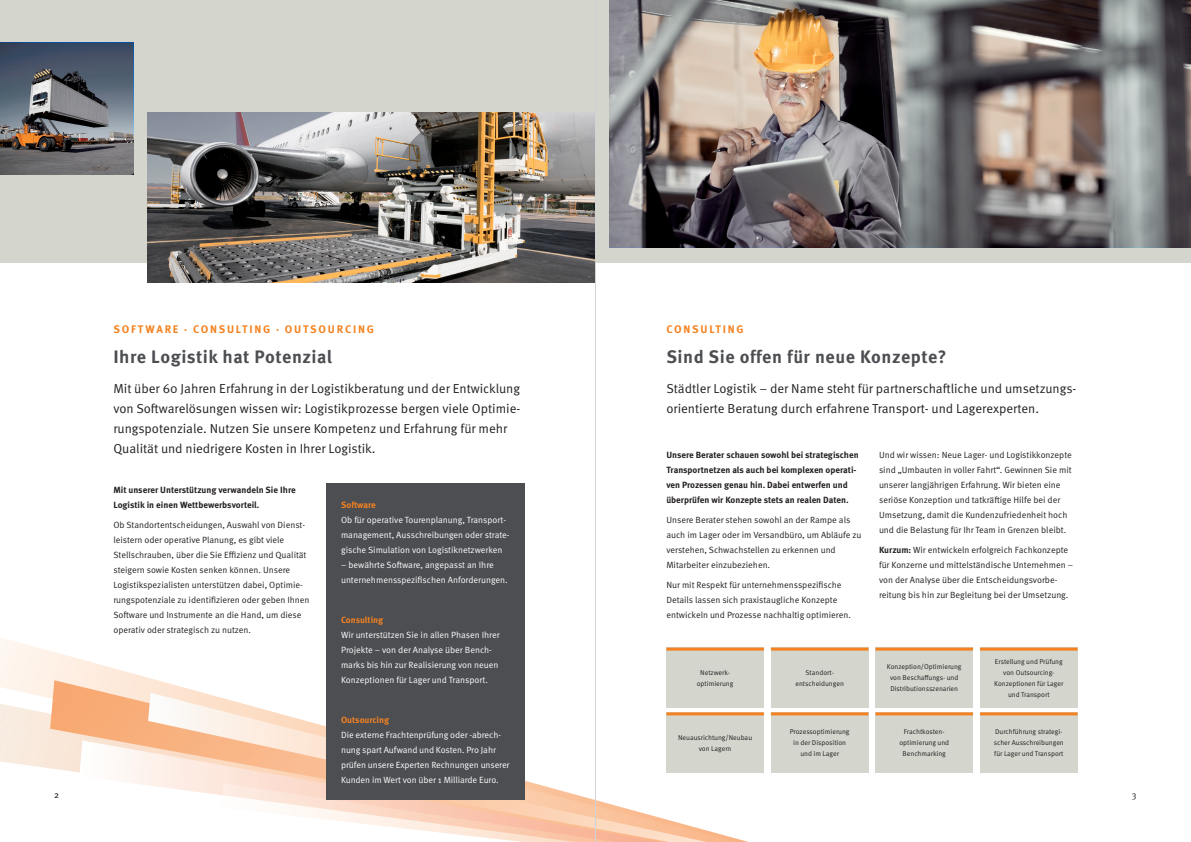
<style>
.page{position:relative;width:1191px;height:842px;background:#fff}
.page>*{position:absolute;margin:0;border:0;box-sizing:border-box;transform-origin:0 0}
.t1{font:700 18px "Meta Pro";letter-spacing:.03em;color:#4c4e52}
.t2{font:13px/20px "Meta Pro Norm";letter-spacing:-.005em;color:#231f20}
.t3{font:700 11px "Meta Pro";letter-spacing:.16em;color:#f58220}
.t4{font:9px/15px "Meta Pro Norm";letter-spacing:-.005em;color:#231f20}
.t5{font:9px/15px "Meta Pro Norm";letter-spacing:-.01em;color:#fff}
.t6{font:700 9px/15px "Meta Pro";letter-spacing:-.005em;color:#231f20}
.t7{font:700 9px "Meta Pro";color:#f58220}
.t8{font:7px/11px "Meta Pro Norm";letter-spacing:-.005em;color:#231f20;text-align:center}
.s1{font-family:"Meta Pro";font-weight:700}
</style>
<div class="page">
<div style="left:0;top:0;width:595px;height:263px;background:#d4d6ce"></div>
<svg style="left:0;top:621px;width:893px;height:148px"></svg>
<svg style="left:50px;top:680px;width:825px;height:105px"></svg>
<svg style="left:148px;top:693px;width:745px;height:149px"></svg>
<div style="left:595px;top:0;width:596px;height:263px;background:#d4d6ce"></div>
<div style="left:666px;top:648px;width:98px;height:60px;background:#d4d6ce"></div>
<div style="left:666px;top:712px;width:98px;height:60px;background:#d4d6ce"></div>
<div style="left:771px;top:648px;width:97px;height:60px;background:#d4d6ce"></div>
<div style="left:771px;top:712px;width:97px;height:60px;background:#d4d6ce"></div>
<div style="left:875px;top:648px;width:98px;height:60px;background:#d4d6ce"></div>
<div style="left:875px;top:712px;width:98px;height:60px;background:#d4d6ce"></div>
<div style="left:980px;top:648px;width:97px;height:60px;background:#d4d6ce"></div>
<div style="left:980px;top:712px;width:97px;height:60px;background:#d4d6ce"></div>
<div style="left:326px;top:483px;width:198px;height:316px;background:#4c4e52"></div>
<svg style="left:0;top:43px;width:133px;height:132px"></svg>
<img style="left:147px;top:113px;width:448px;height:170px">
<img style="left:609px;top:0;width:582px;height:247px">
<hr style="left:666px;top:648px;width:98px;height:3px;background:#f58220">
<hr style="left:666px;top:712px;width:98px;height:3px;background:#f58220">
<hr style="left:771px;top:648px;width:97px;height:3px;background:#f58220">
<hr style="left:771px;top:712px;width:97px;height:3px;background:#f58220">
<hr style="left:875px;top:648px;width:98px;height:3px;background:#f58220">
<hr style="left:875px;top:712px;width:98px;height:3px;background:#f58220">
<hr style="left:980px;top:648px;width:97px;height:3px;background:#f58220">
<hr style="left:980px;top:712px;width:97px;height:3px;background:#f58220">
<hr style="left:595px;top:0;width:1px;height:842px;background:#d1d2d4">
<p class="t4" style="left:54px;top:786px;width:6px">2</p>
<p class="t3" style="left:113px;top:320px;width:262px">SOFTWARE · CONSULTING · OUTSOURCING</p>
<h1 class="t1" style="left:113px;top:342px;width:220px">Ihre Logistik hat Potenzial</h1>
<p class="t2" style="left:113px;top:377px;width:408px">Mit über 60 Jahren Erfahrung in der Logistikberatung und der Entwicklung von Softwarelösungen wissen wir: Logistikprozesse bergen viele Optimie&shy;rungspotenziale. Nutzen Sie unsere Kompetenz und Erfahrung für mehr Qualität und niedrigere Kosten in Ihrer Logistik.</p>
<p class="t6" style="left:113px;top:481px;width:184px">Mit unserer Unterstützung verwandeln Sie Ihre<br>Logistik in einen Wettbewerbsvorteil.</p>
<p class="t4" style="left:113px;top:516px;width:198px">Ob Standortentscheidungen, Auswahl von Dienst&shy;leistern oder operative Planung, es gibt viele Stellschrauben, über die Sie Effizienz und Qualität steigern sowie Kosten senken können. Unsere Logistikspezialisten unterstützen dabei, Optimie&shy;rungspotenziale zu identifizieren oder geben Ihnen Software und Instrumente an die Hand, um diese operativ oder strategisch zu nutzen.</p>
<p class="t7" style="left:341px;top:497px;width:36px">Software</p>
<p class="t5" style="left:341px;top:511px;width:170px">Ob für operative Tourenplanung, Transport&shy;management, Ausschreibungen oder strate&shy;gische Simulation von Logistiknetzwerken</p>
<p class="t5" style="left:341px;top:556px;width:168px">– bewährte Software, angepasst an Ihre unternehmensspezifischen Anforderungen.</p>
<p class="t7" style="left:341px;top:612px;width:44px">Consulting</p>
<p class="t5" style="left:341px;top:626px;width:160px">Wir unterstützen Sie in allen Phasen Ihrer Projekte – von der Analyse über Bench&shy;marks bis hin zur Realisierung von neuen Konzeptionen für Lager und Transport.</p>
<p class="t7" style="left:341px;top:712px;width:50px">Outsourcing</p>
<p class="t5" style="left:341px;top:726px;width:170px">Die externe Frachtenprüfung oder -abrech&shy;nung spart Aufwand und Kosten. Pro Jahr prüfen unsere Experten Rechnungen unserer Kunden im Wert von über 1 Milliarde Euro.</p>
<p class="t3" style="left:666px;top:320px;width:79px">CONSULTING</p>
<h1 class="t1" style="left:666px;top:342px;width:282px">Sind Sie offen für neue Konzepte?</h1>
<h2 class="t2" style="left:666px;top:377px;width:412px">Städtler Logistik – der Name steht für partnerschaftliche und umsetzungs&shy;orientierte Beratung durch erfahrene Transport- und Lagerexperten.</h2>
<p class="t6" style="left:666px;top:446px;width:194px">Unsere Berater schauen sowohl bei strategischen Transportnetzen als auch bei komplexen operati&shy;ven Prozessen genau hin. Dabei entwerfen und überprüfen wir Konzepte stets an realen Daten.</p>
<p class="t4" style="left:666px;top:511px;width:197px">Unsere Berater stehen sowohl an der Rampe als auch im Lager oder im Versandbüro, um Abläufe zu verstehen, Schwachstellen zu erkennen und Mitarbeiter einzubeziehen.</p>
<p class="t4" style="left:666px;top:576px;width:186px">Nur mit Respekt für unternehmensspezifische<br>Details lassen sich praxistaugliche Konzepte entwickeln und Prozesse nachhaltig optimieren.</p>
<p class="t4" style="left:879px;top:446px;width:194px">Und wir wissen: Neue Lager- und Logistikkonzepte sind „Umbauten in voller Fahrt“. Gewinnen Sie mit unserer langjährigen Erfahrung. Wir bieten eine seriöse Konzeption und tatkräftige Hilfe bei der Umsetzung, damit die Kundenzufriedenheit hoch und die Belastung für Ihr Team in Grenzen bleibt.</p>
<p class="t4" style="left:879px;top:541px;width:196px"><span class="s1">Kurzum:</span> Wir entwickeln erfolgreich Fachkonzepte für Konzerne und mittelständische Unternehmen – von der Analyse über die Entscheidungsvorbe&shy;reitung bis hin zur Begleitung bei der Umsetzung.</p>
<p class="t8" style="left:697px;top:666px;width:38px">Netzwerk&shy;optimierung</p>
<p class="t8" style="left:678px;top:731px;width:76px">Neuausrichtung/Neubau von Lagern</p>
<p class="t8" style="left:795px;top:666px;width:50px">Standort&shy;entscheidungen</p>
<p class="t8" style="left:790px;top:726px;width:61px">Prozessoptimierung in der Disposition und im Lager</p>
<p class="t8" style="left:887px;top:661px;width:76px">Konzeption/Optimierung von Beschaffungs- und<br>Distributionsszenarien</p>
<p class="t8" style="left:899px;top:726px;width:51px">Frachtkosten&shy;optimierung und<br>Benchmarking</p>
<p class="t8" style="left:994px;top:655px;width:71px">Erstellung und Prüfung von Outsourcing-<br>Konzeptionen für Lager und Transport</p>
<p class="t8" style="left:993px;top:726px;width:72px;text-align:left">Durchführung strategi&shy;scher Ausschreibungen für Lager und Transport</p>
<p class="t4" style="left:1131px;top:786px;width:6px">3</p>
</div>
